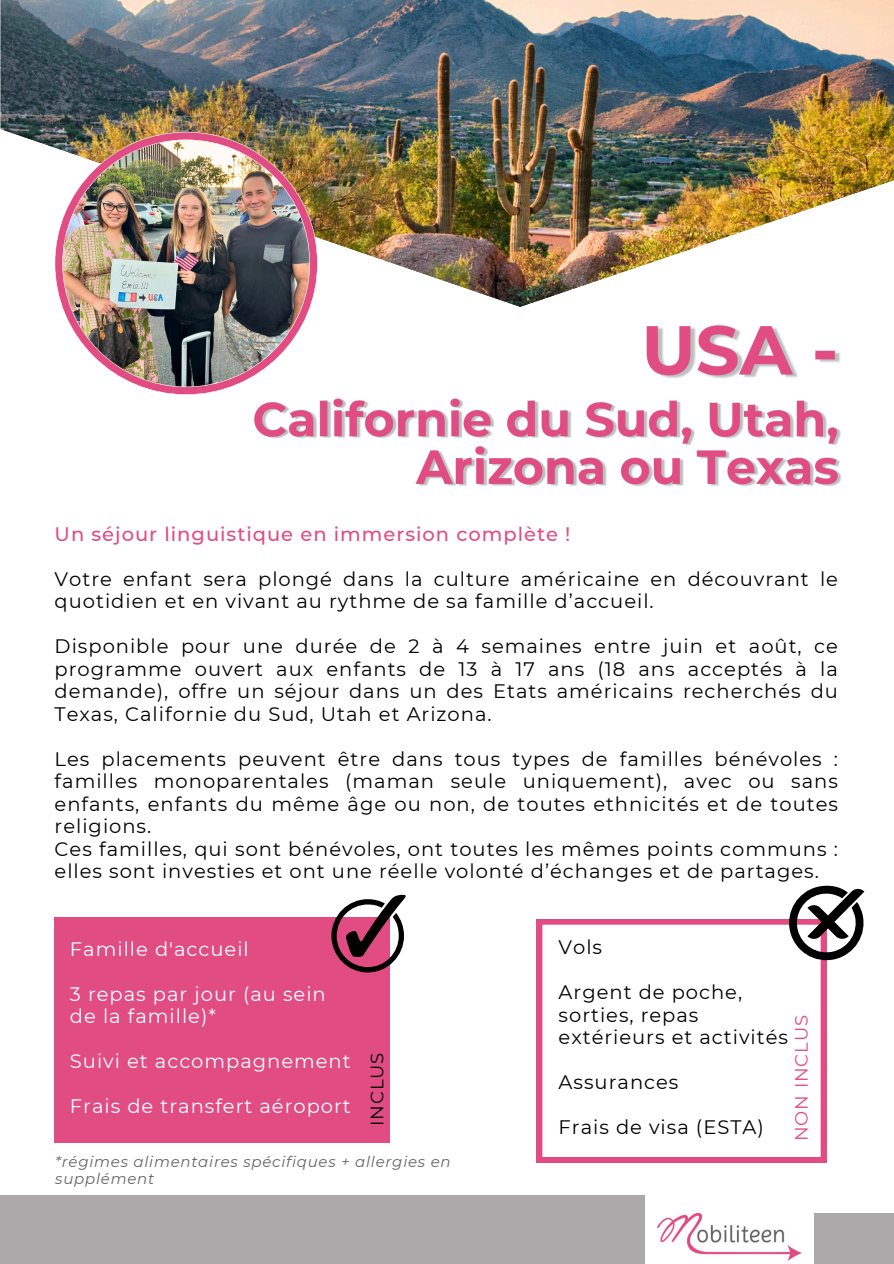
<style>
.page{position:relative;width:894px;height:1264px;background:#fff}
.page>*{position:absolute;margin:0;border:0;box-sizing:border-box;transform-origin:0 0}
.t1{font:19.5px/22.5px "Montserrat";letter-spacing:.05em;color:#000}
.t2{font:19.5px/22.5px "Montserrat";letter-spacing:.05em;color:#fff}
.t3{font:500 19.5px "Montserrat";letter-spacing:.05em;color:#e14c83}
.t4{font:18px "Montserrat";letter-spacing:.05em;color:#e14c83}
.t5{font:18px "Montserrat";letter-spacing:.05em;color:#000}
.t6{font:italic 15px/16.8px "Montserrat";letter-spacing:.05em;color:#656567}
</style>
<div class="page">
<img style="left:0;top:0;width:893px;height:150px">
<div style="left:0;top:1194px;width:644px;height:69px;background:#aba9a9"></div>
<img style="left:657px;top:1213px;width:144px;height:47px">
<div style="left:814px;top:1213px;width:79px;height:50px;background:#aba9a9"></div>
<img style="left:0;top:125px;width:631px;height:148px">
<img style="left:342px;top:150px;width:551px;height:157px">
<img style="left:646px;top:325px;width:194px;height:53px">
<img style="left:254px;top:398px;width:587px;height:88px">
<img style="left:55px;top:132px;width:262px;height:263px">
<div style="left:55px;top:917px;width:334px;height:225px;background:#e14c82"></div>
<svg style="left:331px;top:894px;width:74px;height:78px"></svg>
<svg style="left:536px;top:919px;width:289px;height:243px"></svg>
<svg style="left:785px;top:885px;width:80px;height:78px"></svg>
<h5 class="t3" style="left:55px;top:522px;width:517px">Un séjour linguistique en immersion complète !</h5>
<h5 class="t1" style="left:55px;top:567px;width:784px">Votre enfant sera plongé dans la culture américaine en découvrant le quotidien et en vivant au rythme de sa famille d’accueil.</h5>
<h5 class="t1" style="left:55px;top:635px;width:784px;text-align:justify">Disponible pour une durée de 2 à 4 semaines entre juin et août, ce programme ouvert aux enfants de 13 à 17 ans (18 ans acceptés à la demande), offre un séjour dans un des Etats américains recherchés du Texas, Californie du Sud, Utah et Arizona.</h5>
<p class="t1" style="left:55px;top:747px;width:784px">Les placements peuvent être dans tous types de familles bénévoles : familles monoparentales (maman seule uniquement), avec ou sans enfants, enfants du même âge ou non, de toutes ethnicités et de toutes religions.<br>Ces familles, qui sont bénévoles, ont toutes les mêmes points communs : elles sont investies et ont une réelle volonté d’échanges et de partages.</p>
<p class="t2" style="left:70px;top:937px;width:180px">Famille d'accueil</p>
<h5 class="t2" style="left:70px;top:982px;width:257px">3 repas par jour (au sein de la famille)*</h5>
<h5 class="t2" style="left:70px;top:1050px;width:282px">Suivi et accompagnement</h5>
<h5 class="t2" style="left:70px;top:1095px;width:282px">Frais de transfert aéroport</h5>
<p class="t5" style="left:366px;top:1125px;width:75px;rotate:-90deg">INCLUS</p>
<h5 class="t6" style="left:55px;top:1152px;width:397px">*régimes alimentaires spécifiques + allergies en supplément</h5>
<p class="t1" style="left:558px;top:935px;width:45px">Vols</p>
<p class="t1" style="left:558px;top:980px;width:231px">Argent de poche, sorties, repas extérieurs et activités</p>
<h5 class="t1" style="left:558px;top:1070px;width:121px">Assurances</h5>
<h5 class="t1" style="left:558px;top:1115px;width:207px">Frais de visa (ESTA)</h5>
<h5 class="t4" style="left:790px;top:1141px;width:128px;rotate:-90deg">NON INCLUS</h5>
</div>
